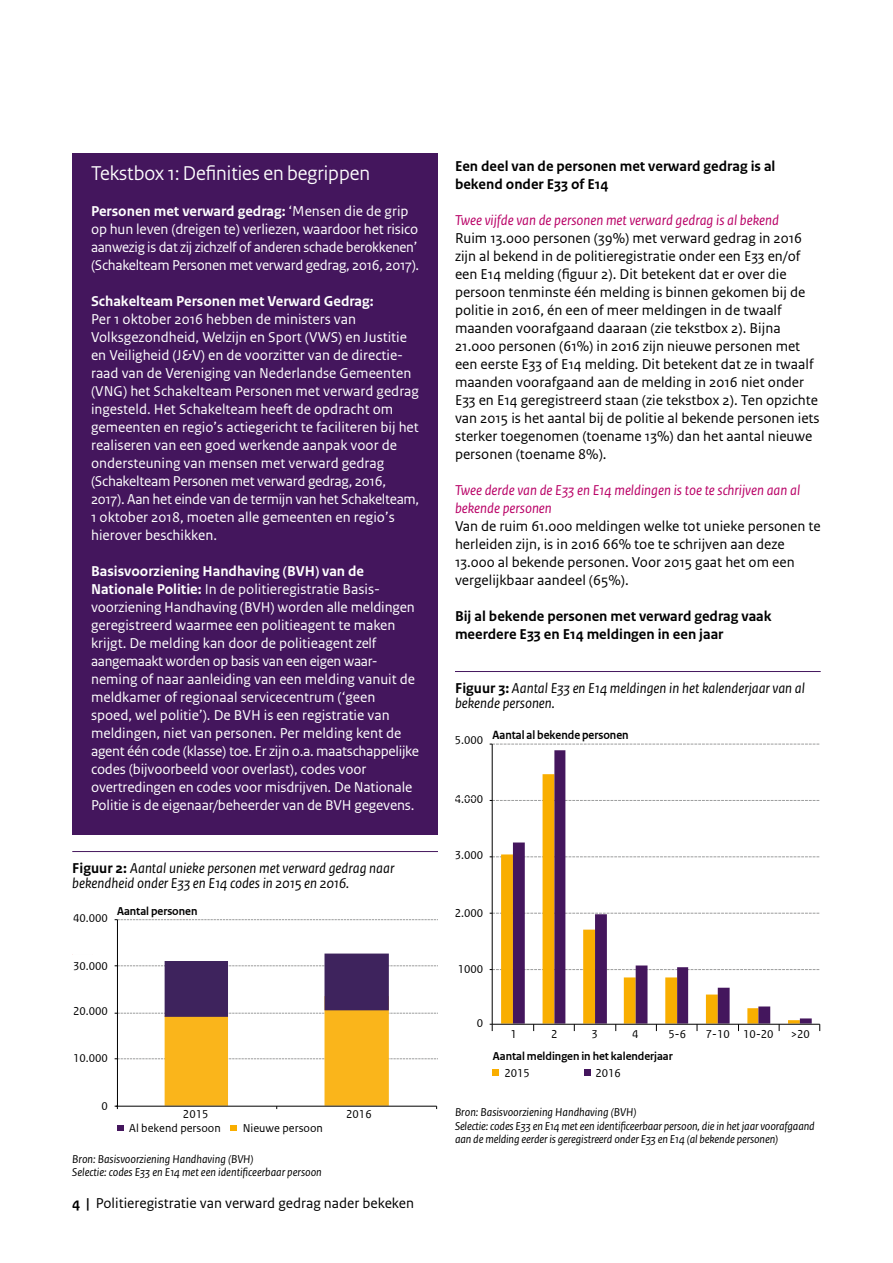
<style>
.page{position:relative;width:893px;height:1263px;background:#fff}
.page>*{position:absolute;margin:0;border:0;box-sizing:border-box;transform-origin:0 0}
.t1{font:21px "Rijksoverheid Sans Heading";color:#fff}
.t2{font:15px/18px "Rijksoverheid Sans Text";color:#fff}
.t3{font:15px/18px "Rijksoverheid Sans Text";color:#000}
.t4{font:15px/18px "Rijksoverheid Sans Text";letter-spacing:-.02em;color:#fff}
.t5{font:italic 15px/15px "Rijksoverheid Sans Text";color:#000}
.t6{font:700 15px/18px "Rijksoverheid Sans Text";color:#000}
.t7{font:italic 15px/18px "Rijksoverheid Sans Text";color:#b90066}
.t8{font:700 15px "Rijksoverheid Sans Text";color:#fff}
.t9{font:700 12.45px "Rijksoverheid Sans Heading TT";color:#000;scale:.96 1}
.t10{font:italic 12px/13.5px "Rijksoverheid Sans Text";letter-spacing:-.01em;color:#000}
.t11{font:12px "Rijksoverheid Sans Text TT";color:#000}
.t12{font:700 12px "Rijksoverheid Sans Heading TT";color:#000}
.s1{font-weight:700}
.s2{font-weight:700;font-style:normal}
</style>
<div class="page">
<hr style="left:72px;top:851px;width:366px;height:1px;background:#44165d">
<div style="left:72px;top:153px;width:366px;height:681px;background:#44165d"></div>
<hr style="left:117px;top:920px;width:1px;height:186px;background:#000">
<svg style="left:115px;top:919px;width:323px;height:1px"></svg>
<svg style="left:115px;top:953px;width:323px;height:156px"></svg>
<svg style="left:117px;top:1125px;width:6px;height:6px"></svg>
<svg style="left:231px;top:1125px;width:6px;height:6px"></svg>
<hr style="left:455px;top:671px;width:366px;height:1px;background:#44165d">
<svg style="left:501px;top:843px;width:12px;height:180px;background:#f8b313"></svg>
<svg style="left:513px;top:750px;width:299px;height:273px"></svg>
<hr style="left:492px;top:744px;width:1px;height:280px;background:#000">
<svg style="left:490px;top:969px;width:330px;height:1px"></svg>
<svg style="left:490px;top:913px;width:330px;height:1px"></svg>
<svg style="left:490px;top:856px;width:330px;height:1px"></svg>
<svg style="left:490px;top:800px;width:330px;height:1px"></svg>
<svg style="left:490px;top:744px;width:330px;height:1px"></svg>
<hr style="left:492px;top:1024px;width:328px;height:1px;background:#000">
<svg style="left:490px;top:1024px;width:3px;height:7px"></svg>
<svg style="left:492px;top:1070px;width:6px;height:6px"></svg>
<svg style="left:584px;top:1070px;width:6px;height:6px"></svg>
<h1 class="t1" style="left:91px;top:161px;width:281px">Tekstbox 1: Definities en begrippen</h1>
<p class="t4" style="left:91px;top:202px;width:330px"><span class="s1">Personen met verward gedrag:</span> ‘Mensen die de grip op hun leven (dreigen te) verliezen, waardoor het risico aanwezig is dat zij zichzelf of anderen schade berokkenen’ (Schakelteam Personen met verward gedrag, 2016, 2017).</p>
<p class="t8" style="left:91px;top:293px;width:284px">Schakelteam Personen met Verward Gedrag:</p>
<p class="t2" style="left:91px;top:310px;width:330px">Per 1 oktober 2016 hebben de ministers van Volksgezondheid, Welzijn en Sport (VWS) en Justitie en Veiligheid (J&amp;V) en de voorzitter van de directie&shy;raad van de Vereniging van Nederlandse Gemeenten (VNG) het Schakelteam Personen met verward gedrag ingesteld. Het Schakelteam heeft de opdracht om gemeenten en regio’s actiegericht te faciliteren bij het realiseren van een goed werkende aanpak voor de ondersteuning van mensen met verward gedrag (Schakelteam Personen met verward gedrag, 2016, 2017). Aan het einde van de termijn van het Schakelteam, 1 oktober 2018, moeten alle gemeenten en regio’s hierover beschikken.</p>
<p class="t2" style="left:91px;top:562px;width:330px"><span class="s1">Basisvoorziening Handhaving (BVH) van de Nationale Politie:</span> In de politieregistratie Basis&shy;voorziening Handhaving (BVH) worden alle meldingen geregistreerd waarmee een politieagent te maken krijgt. De melding kan door de politieagent zelf aangemaakt worden op basis van een eigen waar&shy;neming of naar aanleiding van een melding vanuit de meldkamer of regionaal servicecentrum (‘geen spoed, wel politie’). De BVH is een registratie van meldingen, niet van personen. Per melding kent de agent één code (klasse) toe. Er zijn o.a. maatschappelijke codes (bijvoorbeeld voor overlast), codes voor overtredingen en codes voor misdrijven. De Nationale Politie is de eigenaar/beheerder van de BVH gegevens.</p>
<p class="t5" style="left:72px;top:861px;width:323px"><span class="s2">Figuur 2:</span> Aantal unieke personen met verward gedrag naar bekendheid onder E33 en E14 codes in 2015 en 2016.</p>
<p class="t11" style="left:73px;top:911px;width:36px">40.000</p>
<p class="t11" style="left:73px;top:959px;width:36px">30.000</p>
<p class="t11" style="left:73px;top:1004px;width:36px">20.000</p>
<p class="t11" style="left:73px;top:1051px;width:36px">10.000</p>
<p class="t12" style="left:117px;top:904px;width:82px">Aantal personen</p>
<p class="t11" style="left:102px;top:1099px;width:8px">0</p>
<p class="t11" style="left:183px;top:1107px;width:27px">2015</p>
<p class="t11" style="left:346px;top:1107px;width:27px">2016</p>
<p class="t11" style="left:129px;top:1121px;width:93px">Al bekend persoon</p>
<p class="t11" style="left:243px;top:1121px;width:82px">Nieuwe persoon</p>
<p class="t10" style="left:72px;top:1152px;width:251px">Bron: Basisvoorziening Handhaving (BVH)<br>Selectie: codes E33 en E14 met een identificeerbaar persoon</p>
<p class="t3" style="left:72px;top:1195px;width:343px"><span class="s1">4 |</span> Politieregistratie van verward gedrag nader bekeken</p>
<p class="t6" style="left:455px;top:157px;width:322px">Een deel van de personen met verward gedrag is al bekend onder E33 of E14</p>
<p class="t7" style="left:455px;top:212px;width:326px">Twee vijfde van de personen met verward gedrag is al bekend</p>
<p class="t3" style="left:455px;top:229px;width:366px">Ruim 13.000 personen (39%) met verward gedrag in 2016 zijn al bekend in de politieregistratie onder een E33 en/of een E14 melding (figuur 2). Dit betekent dat er over die persoon tenminste één melding is binnen gekomen bij de politie in 2016, én een of meer meldingen in de twaalf maanden voorafgaand daaraan (zie tekstbox 2). Bijna 21.000 personen (61%) in 2016 zijn nieuwe personen met een eerste E33 of E14 melding. Dit betekent dat ze in twaalf maanden voorafgaand aan de melding in 2016 niet onder E33 en E14 geregistreerd staan (zie tekstbox 2). Ten opzichte van 2015 is het aantal bij de politie al bekende personen iets sterker toegenomen (toename 13%) dan het aantal nieuwe personen (toename 8%).</p>
<p class="t7" style="left:455px;top:482px;width:347px">Twee derde van de E33 en E14 meldingen is toe te schrijven aan al bekende personen</p>
<p class="t3" style="left:455px;top:517px;width:367px">Van de ruim 61.000 meldingen welke tot unieke personen te herleiden zijn, is in 2016 66% toe te schrijven aan deze 13.000 al bekende personen. Voor 2015 gaat het om een vergelijkbaar aandeel (65%).</p>
<p class="t6" style="left:455px;top:607px;width:318px">Bij al bekende personen met verward gedrag vaak meerdere E33 en E14 meldingen in een jaar</p>
<p class="t5" style="left:455px;top:681px;width:352px"><span class="s2">Figuur 3:</span> Aantal E33 en E14 meldingen in het kalenderjaar van al bekende personen.</p>
<p class="t9" style="left:493px;top:728px;width:143px">Aantal al bekende personen</p>
<p class="t11" style="left:455px;top:733px;width:30px">5.000</p>
<p class="t11" style="left:455px;top:792px;width:30px">4.000</p>
<p class="t11" style="left:455px;top:848px;width:30px">3.000</p>
<p class="t11" style="left:455px;top:906px;width:30px">2.000</p>
<p class="t11" style="left:458px;top:962px;width:27px">1000</p>
<p class="t11" style="left:477px;top:1016px;width:8px">0</p>
<p class="t11" style="left:632px;top:1027px;width:8px">4</p>
<p class="t11" style="left:669px;top:1027px;width:19px">5-6</p>
<p class="t11" style="left:706px;top:1027px;width:69px">7-10 10-20</p>
<p class="t11" style="left:791px;top:1027px;width:21px">&gt;20</p>
<p class="t11" style="left:511px;top:1027px;width:8px">1</p>
<p class="t11" style="left:551px;top:1027px;width:8px">2</p>
<p class="t11" style="left:592px;top:1027px;width:8px">3</p>
<p class="t11" style="left:504px;top:1066px;width:27px">2015</p>
<p class="t11" style="left:595px;top:1066px;width:27px">2016</p>
<p class="t12" style="left:493px;top:1049px;width:181px">Aantal meldingen in het kalenderjaar</p>
<p class="t10" style="left:455px;top:1106px;width:361px">Bron: Basisvoorziening Handhaving (BVH)<br>Selectie: codes E33 en E14 met een identificeerbaar persoon, die in het jaar voorafgaand aan de melding eerder is geregistreerd onder E33 en E14 (al bekende personen)</p>
</div>
